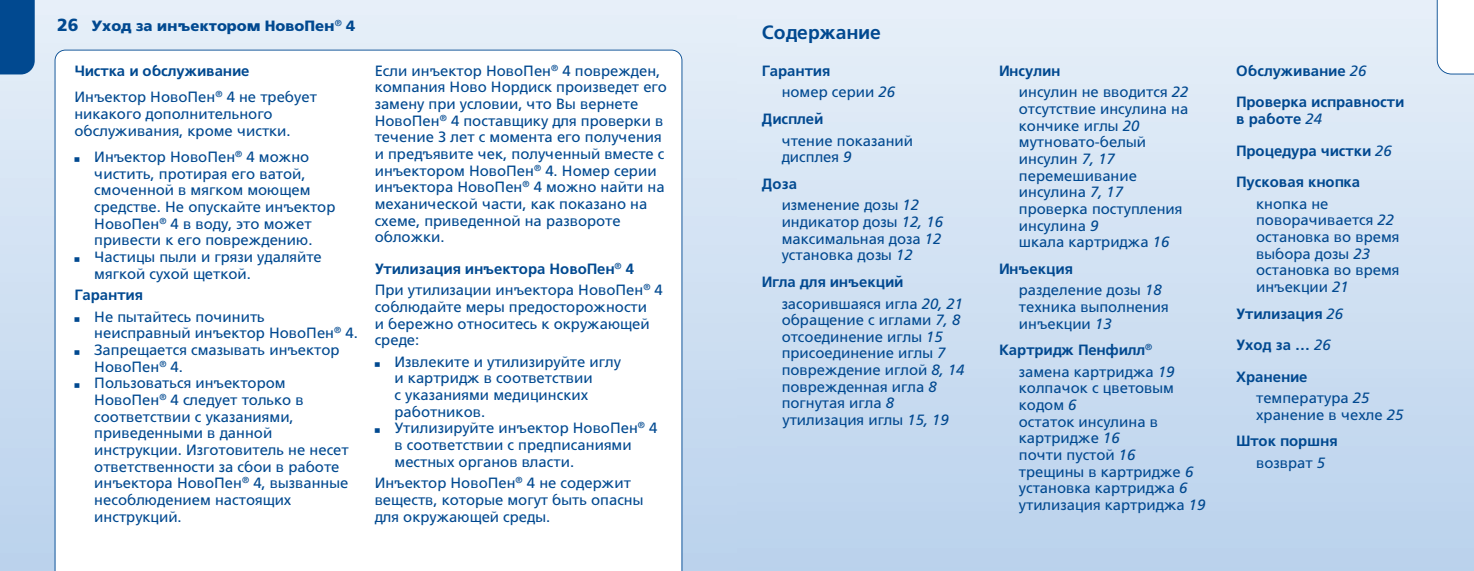
<style>
.page{position:relative;width:1474px;height:571px;background:#fff}
.page>*{position:absolute;margin:0;border:0;box-sizing:border-box;transform-origin:0 0}
.t1{font:19.25px "A Frutiger 65";color:#014990}
.t2{font:14.88px/16.6px "A Frutiger 55";color:#014990}
.t3{font:14.88px/31.5px "A Frutiger 65";color:#014990}
.t4{font:14.88px "A Frutiger 75";color:#014990}
.s1{font-size:17.5px}
.s2{font-family:"A Frutiger 65";font-size:7px}
.s3{font-family:"A Frutiger 56"}
</style>
<div class="page">
<div style="left:0;top:0;width:737px;height:570px;background:linear-gradient(to bottom,#e4edf7,#b7d0eb)"></div>
<div style="left:0;top:0;width:35px;height:74px;background:#014990"></div>
<svg style="left:55px;top:50px;width:627px;height:520px"></svg>
<div style="left:737px;top:0;width:736px;height:570px;background:linear-gradient(to bottom,#e7f0f9,#bad2ec)"></div>
<svg style="left:1436px;top:0;width:37px;height:74px"></svg>
<p class="t4" style="left:57px;top:17px;width:299px"><span class="s1">26</span> Уход за инъектором НовоПен® 4</p>
<p class="t3" style="left:74px;top:56px;width:176px">Чистка и обслуживание</p>
<p class="t2" style="left:74px;top:89px;width:244px">Инъектор НовоПен® 4 не требует никакого дополнительного обслуживания, кроме чистки.</p>
<p class="t2" style="left:94px;top:149px;width:243px;text-indent:-20px"><span class="s2">■</span> Инъектор НовоПен® 4 можно чистить, протирая его ватой, смоченной в мягком моющем средстве. Не опускайте инъектор<br>НовоПен® 4 в воду, это может привести к его повреждению.</p>
<p class="t2" style="left:94px;top:248px;width:229px;text-indent:-20px"><span class="s2">■</span> Частицы пыли и грязи удаляйте мягкой сухой щеткой.</p>
<p class="t3" style="left:74px;top:281px;width:70px">Гарантия</p>
<p class="t2" style="left:94px;top:308px;width:265px;text-indent:-20px"><span class="s2">■</span> Не пытайтесь починить неисправный инъектор НовоПен® 4.</p>
<p class="t2" style="left:94px;top:341px;width:247px;text-indent:-20px"><span class="s2">■</span> Запрещается смазывать инъектор<br>НовоПен® 4.</p>
<p class="t2" style="left:94px;top:375px;width:256px;text-indent:-20px"><span class="s2">■</span> Пользоваться инъектором<br>НовоПен® 4 следует только в соответствии с указаниями, приведенными в данной инструкции. Изготовитель не несет ответственности за сбои в работе инъектора НовоПен® 4, вызванные несоблюдением настоящих инструкций.</p>
<p class="t2" style="left:375px;top:62px;width:294px">Если инъектор НовоПен® 4 поврежден, компания Ново Нордиск произведет его замену при условии, что Вы вернете НовоПен® 4 поставщику для проверки в течение 3 лет с момента его получения и предъявите чек, полученный вместе с инъектором НовоПен® 4. Номер серии инъектора НовоПен® 4 можно найти на механической части, как показано на схеме, приведенной на развороте обложки.</p>
<p class="t3" style="left:375px;top:254px;width:261px">Утилизация инъектора НовоПен® 4</p>
<p class="t2" style="left:375px;top:282px;width:290px">При утилизации инъектора НовоПен® 4 соблюдайте меры предосторожности<br>и бережно относитесь к окружающей среде:</p>
<p class="t2" style="left:394px;top:353px;width:228px;text-indent:-20px"><span class="s2">■</span> Извлеките и утилизируйте иглу и картридж в соответствии<br>с указаниями медицинских работников.</p>
<p class="t2" style="left:394px;top:420px;width:264px;text-indent:-20px"><span class="s2">■</span> Утилизируйте инъектор НовоПен® 4 в соответствии с предписаниями местных органов власти.</p>
<p class="t2" style="left:375px;top:474px;width:270px">Инъектор НовоПен® 4 не содержит веществ, которые могут быть опасны для окружающей среды.</p>
<p class="t1" style="left:761px;top:26px;width:120px">Содержание</p>
<p class="t3" style="left:761px;top:56px;width:70px">Гарантия</p>
<p class="t2" style="left:781px;top:84px;width:115px">номер серии <span class="s3">26</span></p>
<p class="t3" style="left:761px;top:105px;width:63px">Дисплей</p>
<p class="t2" style="left:781px;top:132px;width:133px">чтение показаний дисплея <span class="s3">9</span></p>
<p class="t3" style="left:761px;top:169px;width:37px">Доза</p>
<p class="t2" style="left:781px;top:197px;width:163px">изменение дозы <span class="s3">12 </span>индикатор дозы <span class="s3">12, 16 </span>максимальная доза <span class="s3">12 </span>установка дозы <span class="s3">12</span></p>
<p class="t3" style="left:761px;top:267px;width:143px">Игла для инъекций</p>
<p class="t2" style="left:781px;top:295px;width:184px">засорившаяся игла <span class="s3">20, 21 </span>обращение с иглами <span class="s3">7, 8 </span>отсоединение иглы <span class="s3">15 </span>присоединение иглы <span class="s3">7 </span>повреждение иглой <span class="s3">8, 14 </span>поврежденная игла <span class="s3">8 </span>погнутая игла <span class="s3">8 </span>утилизация иглы <span class="s3">15, 19</span></p>
<p class="t3" style="left:999px;top:56px;width:63px">Инсулин</p>
<p class="t2" style="left:1018px;top:84px;width:171px">инсулин не вводится <span class="s3">22 </span>отсутствие инсулина на кончике иглы <span class="s3">20 </span>мутновато-белый инсулин <span class="s3">7, 17 </span>перемешивание инсулина <span class="s3">7, 17 </span>проверка поступления инсулина <span class="s3">9<br></span>шкала картриджа <span class="s3">16</span></p>
<p class="t3" style="left:999px;top:254px;width:75px">Инъекция</p>
<p class="t2" style="left:1018px;top:282px;width:151px">разделение дозы <span class="s3">18 </span>техника выполнения инъекции <span class="s3">13</span></p>
<p class="t3" style="left:999px;top:336px;width:155px">Картридж Пенфилл®</p>
<p class="t2" style="left:1018px;top:363px;width:188px">замена картриджа <span class="s3">19 </span>колпачок с цветовым кодом <span class="s3">6<br></span>остаток инсулина в картридже <span class="s3">16<br></span>почти пустой <span class="s3">16<br></span>трещины в картридже <span class="s3">6 </span>установка картриджа <span class="s3">6 </span>утилизация картриджа <span class="s3">19</span></p>
<p class="t3" style="left:1236px;top:57px;width:169px">Обслуживание <span class="s3">26<br></span>Проверка исправности</p>
<p class="t3" style="left:1236px;top:105px;width:157px">в работе <span class="s3">24<br></span>Процедура чистки <span class="s3">26<br></span>Пусковая кнопка</p>
<p class="t2" style="left:1256px;top:195px;width:145px">кнопка не поворачивается <span class="s3">22 </span>остановка во время выбора дозы <span class="s3">23 </span>остановка во время инъекции <span class="s3">21</span></p>
<p class="t3" style="left:1236px;top:299px;width:108px">Утилизация <span class="s3">26<br></span>Уход за … <span class="s3">26<br></span>Хранение</p>
<p class="t2" style="left:1256px;top:389px;width:149px">температура <span class="s3">25 </span>хранение в чехле <span class="s3">25</span></p>
<p class="t3" style="left:1236px;top:427px;width:103px">Шток поршня</p>
<p class="t2" style="left:1256px;top:454px;width:70px">возврат <span class="s3">5</span></p>
</div>
